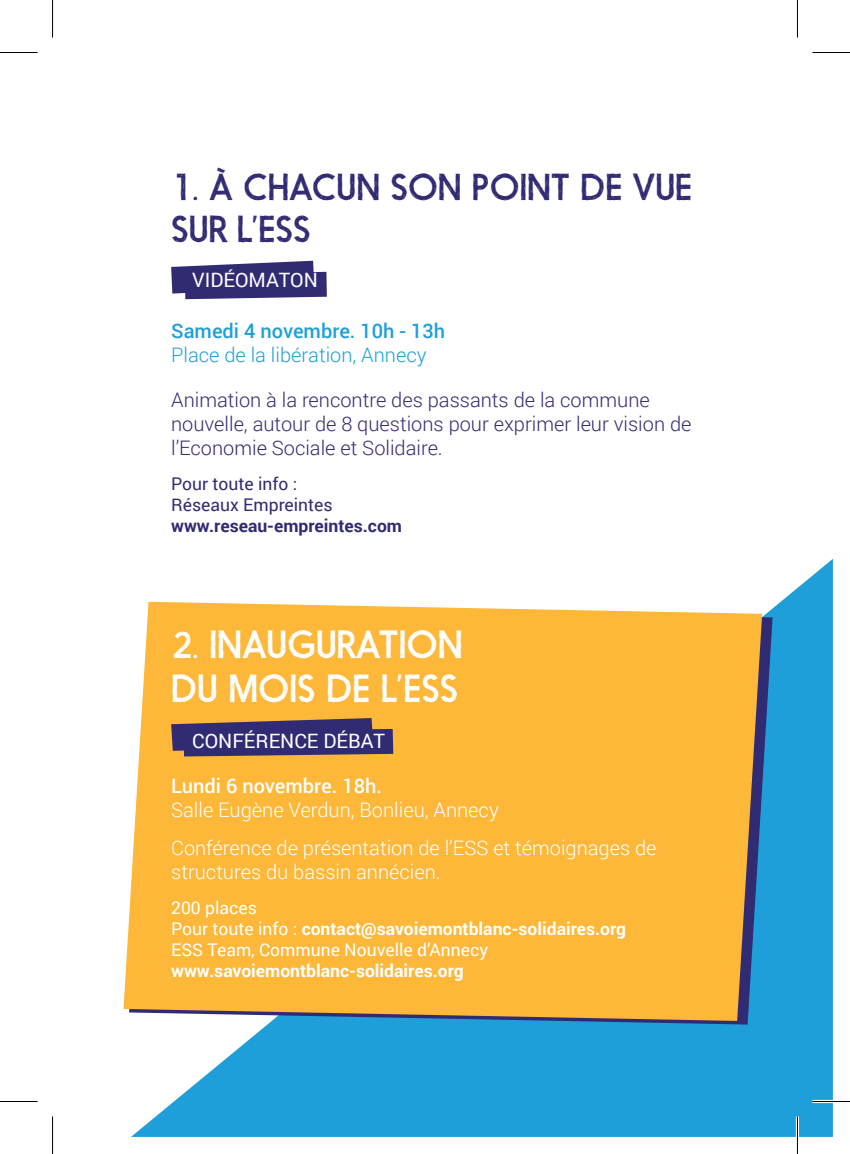
<style>
.page{position:relative;width:850px;height:1154px;background:#fff}
.page>*{position:absolute;margin:0;border:0;box-sizing:border-box;transform-origin:0 0}
.t1{font:36.75px/44px "Nanami HM";color:#fff}
.t2{font:35px/42px "Nanami HM";color:#312b73}
.t3{font:300 20px/24px "Roboto";color:#312b73}
.t4{font:300 20px/38.2px "Roboto";color:#fff}
.t5{font:300 20px "Roboto";color:#1f9fda}
.t6{font:500 20px "Roboto";color:#1f9fda}
.t7{font:500 20px "Roboto";color:#fff}
.t8{font:19.75px "Roboto";color:#fff}
.t9{font:17.5px/21px "Roboto";color:#fff}
.t10{font:700 17.5px "Roboto";color:#fff}
.t11{font:17.5px/21px "Roboto";color:#312b73}
.t12{font:700 17.5px "Roboto";color:#312b73}
.s1{font-size:35px}
.s2{font-style:inherit}
.s3{font-weight:700}
</style>
<div class="page">
<svg style="left:131px;top:559px;width:701px;height:578px;fill:#1f9fda"></svg>
<svg style="left:131px;top:605px;width:641px;height:419px;background:#348dc6"></svg>
<svg style="left:123px;top:602px;width:638px;height:419px;background:#f7b743"></svg>
<svg style="left:171px;top:261px;width:156px;height:38px;background:#4d4786"></svg>
<svg style="left:171px;top:718px;width:222px;height:38px;background:#4c3e6b"></svg>
<hr style="left:812px;top:1100px;width:37px;height:3px;background:#fff">
<hr style="left:795px;top:1116px;width:3px;height:38px;background:#fff">
<hr style="left:0;top:52px;width:38px;height:1px;background:#000">
<hr style="left:812px;top:52px;width:37px;height:1px;background:#000">
<hr style="left:0;top:1101px;width:38px;height:1px;background:#000">
<hr style="left:812px;top:1101px;width:37px;height:1px;background:#000">
<hr style="left:52px;top:0;width:1px;height:38px;background:#000">
<hr style="left:52px;top:1116px;width:1px;height:38px;background:#000">
<hr style="left:796px;top:0;width:1px;height:38px;background:#000">
<hr style="left:796px;top:1116px;width:1px;height:38px;background:#000">
<h2 class="t2" style="left:171px;top:166px;width:522px">1. À CHACUN SON POINT DE VUE<br>SUR L’ESS</h2>
<p class="t8" style="left:192px;top:266px;width:127px">VIDÉOMATON</p>
<p class="t6" style="left:171px;top:317px;width:275px">Samedi 4 novembre. 10h - 13h</p>
<p class="t5" style="left:171px;top:341px;width:257px">Place de la libération, Annecy</p>
<p class="t3" style="left:171px;top:387px;width:521px">Animation à la rencontre des passants de la commune nouvelle, autour de 8 questions pour exprimer leur vision de l’Economie Sociale et Solidaire.</p>
<p class="t11" style="left:171px;top:473px;width:163px">Pour toute info :<br>Réseaux Empreintes</p>
<p class="t12" style="left:171px;top:514px;width:232px">www.reseau-empreintes.com</p>
<h1 class="t1" style="left:171px;top:623px;width:293px"><span class="s1">2.</span> INAUGURATION<br><span class="s2">DU</span> MOIS DE L’ESS</h1>
<p class="t8" style="left:192px;top:727px;width:194px">CONFÉRENCE DÉBAT</p>
<p class="t7" style="left:171px;top:772px;width:212px">Lundi 6 novembre. 18h.</p>
<p class="t4" style="left:171px;top:790px;width:486px">Salle Eugène Verdun, Bonlieu, Annecy<br>Conférence de présentation de l’ESS et témoignages de</p>
<p class="t4" style="left:171px;top:852px;width:271px">structures du bassin annécien.</p>
<p class="t9" style="left:171px;top:897px;width:456px">200 places<br>Pour toute info : <span class="s3">contact@savoiemontblanc-solidaires.org<br></span>ESS Team, Commune Nouvelle d’Annecy</p>
<p class="t10" style="left:171px;top:959px;width:294px">www.savoiemontblanc-solidaires.org</p>
</div>
